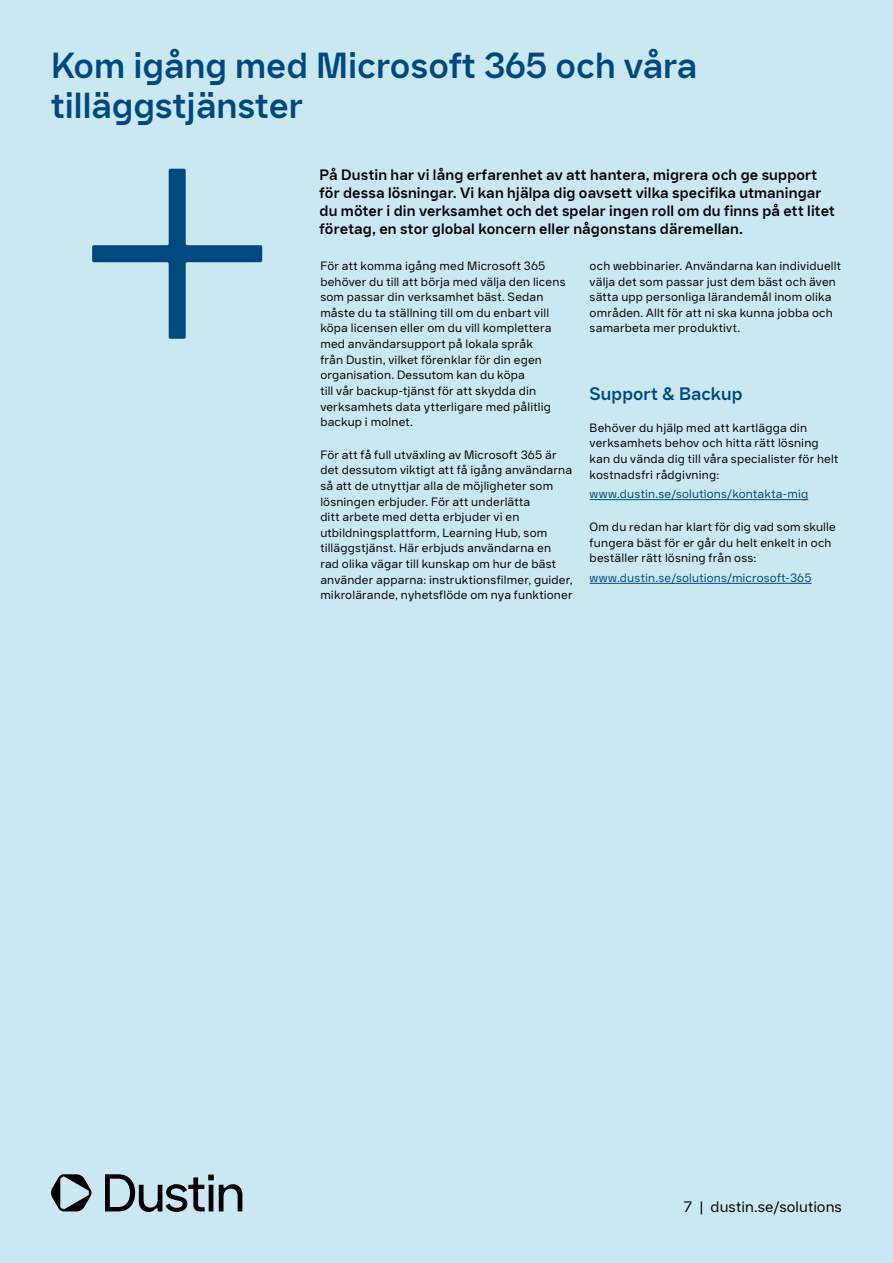
<style>
.page{position:relative;width:893px;height:1263px;background:#cae8f1}
.page>*{position:absolute;margin:0;border:0;box-sizing:border-box;transform-origin:0 0}
.t1{font:700 36px/39.6px "Dustin Sans";color:#00497f}
.t2{font:700 18px "Dustin Sans";letter-spacing:.005em;color:#00497f}
.t3{font:700 15px/18px "Dustin Sans";letter-spacing:.01em;color:#000}
.t4{font:15px "Dustin Sans";letter-spacing:.005em;color:#000}
.t5{font:12px/15.6px "Dustin Sans";letter-spacing:.015em;color:#000}
.t6{font:12px "Dustin Sans";letter-spacing:.015em;color:#00497f}
</style>
<div class="page">
<svg style="left:105px;top:1174px;width:137px;height:38px"></svg>
<svg style="left:51px;top:1174px;width:41px;height:37px"></svg>
<svg style="left:92px;top:169px;width:170px;height:170px"></svg>
<hr style="left:590px;top:499px;width:218px;height:1px;background:#00497f">
<hr style="left:590px;top:583px;width:222px;height:1px;background:#00497f">
<h1 class="t1" style="left:51px;top:46px;width:648px">Kom igång med Microsoft 365 och våra tilläggstjänster</h1>
<p class="t3" style="left:320px;top:166px;width:517px">På Dustin har vi lång erfarenhet av att hantera, migrera och ge support för dessa lösningar. Vi kan hjälpa dig oavsett vilka specifika utmaningar du möter i din verksamhet och det spelar ingen roll om du finns på ett litet företag, en stor global koncern eller någonstans däremellan.</p>
<p class="t5" style="left:320px;top:258px;width:247px">För att komma igång med Microsoft 365 behöver du till att börja med välja den licens som passar din verksamhet bäst. Sedan måste du ta ställning till om du enbart vill köpa licensen eller om du vill komplettera med användarsupport på lokala språk<br>från Dustin, vilket förenklar för din egen organisation. Dessutom kan du köpa<br>till vår backup-tjänst för att skydda din verksamhets data ytterligare med pålitlig backup i molnet.</p>
<p class="t5" style="left:320px;top:447px;width:254px">För att få full utväxling av Microsoft 365 är det dessutom viktigt att få igång användarna så att de utnyttjar alla de möjligheter som lösningen erbjuder. För att underlätta<br>ditt arbete med detta erbjuder vi en utbildningsplattform, Learning Hub, som tilläggstjänst. Här erbjuds användarna en rad olika vägar till kunskap om hur de bäst använder apparna: instruktionsfilmer, guider, mikrolärande, nyhetsflöde om nya funktioner</p>
<p class="t5" style="left:590px;top:258px;width:253px">och webbinarier. Användarna kan individuellt välja det som passar just dem bäst och även sätta upp personliga lärandemål inom olika områden. Allt för att ni ska kunna jobba och samarbeta mer produktivt.</p>
<h2 class="t2" style="left:590px;top:382px;width:154px">Support &amp; Backup</h2>
<p class="t5" style="left:590px;top:420px;width:250px">Behöver du hjälp med att kartlägga din verksamhets behov och hitta rätt lösning kan du vända dig till våra specialister för helt kostnadsfri rådgivning:</p>
<p class="t6" style="left:590px;top:487px;width:220px">www.dustin.se/solutions/kontakta-mig</p>
<p class="t5" style="left:590px;top:519px;width:248px">Om du redan har klart för dig vad som skulle fungera bäst för er går du helt enkelt in och beställer rätt lösning från oss:</p>
<p class="t6" style="left:590px;top:570px;width:223px">www.dustin.se/solutions/microsoft-365</p>
<p class="t4" style="left:684px;top:1197px;width:160px">7 | dustin.se/solutions</p>
</div>
